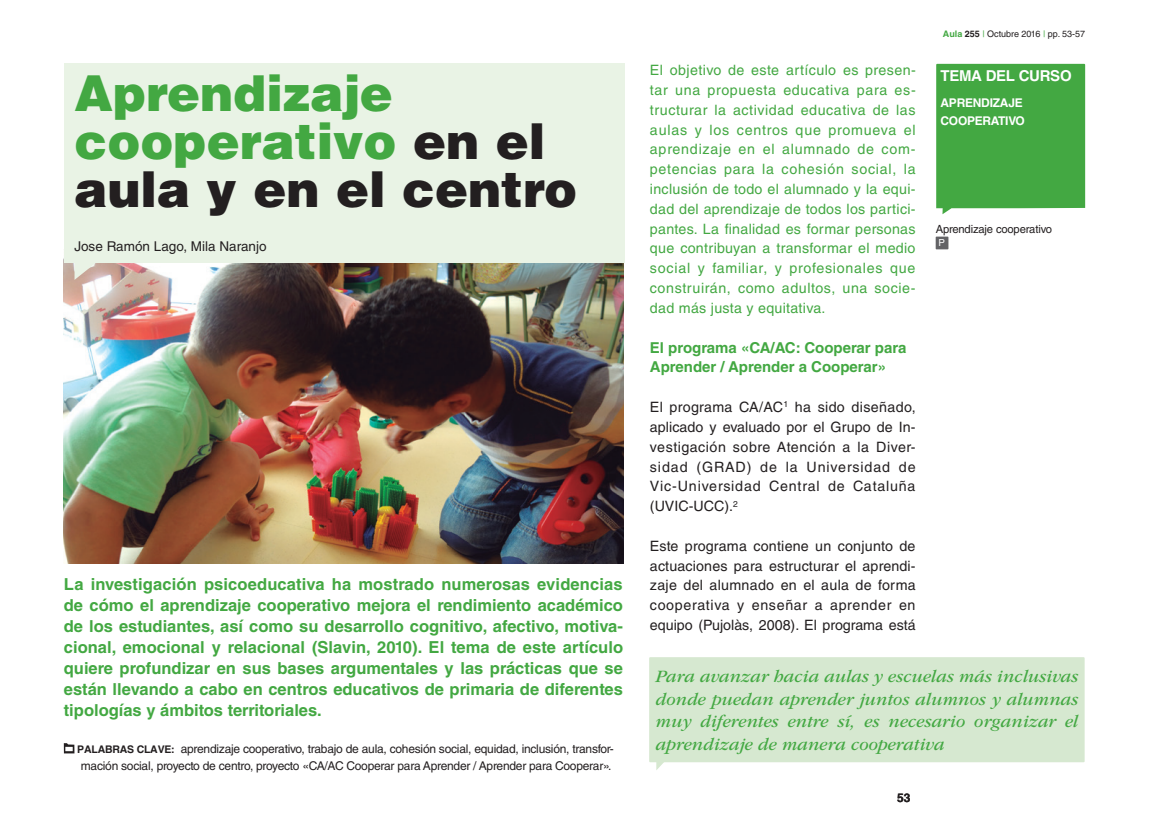
<style>
.page{position:relative;width:1149px;height:830px;background:#fff}
.page>*{position:absolute;margin:0;border:0;box-sizing:border-box;transform-origin:0 0}
.t1{font:900 49.5px/48px "Helvetica LT Std";color:#43a842}
.t2{font:italic 18px/22.5px "ITC Garamond Std";color:#43a842;text-align:justify}
.t3{font:700 16.5px/21px "Helvetica LT Std";color:#43a842;text-align:justify}
.t4{font:700 15px/19.8px "Helvetica LT Std";color:#43a842}
.t5{font:700 15px "Helvetica LT Std";letter-spacing:-.02em;color:#fff}
.t6{font:14.25px/19.8px "Helvetica LT Std";letter-spacing:.04em;color:#43a842;text-align:justify}
.t7{font:14.25px/19.8px "Helvetica LT Std";letter-spacing:.045em;color:#231f20;text-align:justify}
.t8{font:13.5px "Helvetica LT Std";color:#231f20}
.t9{font:12px/16.5px "Helvetica LT Std";letter-spacing:-.02em;color:#231f20}
.t10{font:700 12px/18px "Helvetica LT Std";letter-spacing:-.02em;color:#fff}
.t11{font:700 12px "Helvetica LT Std";color:#231f20}
.t12{font:11.25px "Helvetica LT Std";letter-spacing:-.015em;color:#231f20}
.t13{font:9.75px "Helvetica LT Std";color:#fff}
.t14{font:9px "Helvetica LT Std";color:#231f20}
.s1{color:#231f20}
.s2{font-weight:700;font-size:10.5px}
.s3{font-weight:700;color:#43a842}
.s4{font-weight:700}
.s5{color:#43a842}
</style>
<div class="page">
<img style="left:64px;top:263px;width:559px;height:300px">
<div style="left:936px;top:64px;width:148px;height:150px;background:#43a842"></div>
<svg style="left:64px;top:743px;width:10px;height:10px"></svg>
<div style="left:64px;top:64px;width:560px;height:199px;background:#e9f3e5"></div>
<svg style="left:74px;top:263px;width:22px;height:17px"></svg>
<div style="left:935px;top:236px;width:13px;height:13px;background:#636366"></div>
<div style="left:649px;top:656px;width:435px;height:105px;background:#d6e8d0"></div>
<svg style="left:656px;top:761px;width:9px;height:9px"></svg>
<h1 class="t1" style="left:74px;top:68px;width:504px">Aprendizaje cooperativo <span class="s1">en el aula y en el centro</span></h1>
<p class="t8" style="left:74px;top:238px;width:193px">Jose Ramón Lago, Mila Naranjo</p>
<p class="t3" style="left:64px;top:573px;width:560px">La investigación psicoeducativa ha mostrado numerosas evidencias de cómo el aprendizaje cooperativo mejora el rendimiento académico de los estudiantes, así como su desarrollo cognitivo, afectivo, motiva&shy;cional, emocional y relacional (Slavin, 2010). El tema de este artículo quiere profundizar en sus bases argumentales y las prácticas que se están llevando a cabo en centros educativos de primaria de diferentes tipologías y ámbitos territoriales.</p>
<p class="t9" style="left:77px;top:740px;width:538px"><span class="s2">PALABRAS CLAVE:</span> aprendizaje cooperativo, trabajo de aula, cohesión social, equidad, inclusión, transfor&shy;mación social, proyecto de centro, proyecto «CA/AC Cooperar para Aprender / Aprender para Cooperar».</p>
<p class="t6" style="left:649px;top:60px;width:267px">El objetivo de este artículo es presen&shy;tar una propuesta educativa para es&shy;tructurar la actividad educativa de las aulas y los centros que promueva el aprendizaje en el alumnado de com&shy;petencias para la cohesión social, la inclusión de todo el alumnado y la equi&shy;dad del aprendizaje de todos los partici&shy;pantes. La finalidad es formar personas que contribuyan a transformar el medio social y familiar, y profesionales que construirán, como adultos, una socie&shy;dad más justa y equitativa.</p>
<p class="t4" style="left:649px;top:337px;width:258px">El programa «CA/AC: Cooperar para<br>Aprender / Aprender a Cooperar»</p>
<p class="t7" style="left:649px;top:397px;width:267px">El programa CA/AC<sup>1</sup> ha sido diseñado, aplicado y evaluado por el Grupo de In&shy;vestigación sobre Atención a la Diver&shy;sidad (GRAD) de la Universidad de Vic-Universidad Central de Cataluña (UVIC-UCC).<sup>2</sup></p>
<p class="t7" style="left:649px;top:535px;width:267px">Este programa contiene un conjunto de actuaciones para estructurar el aprendi&shy;zaje del alumnado en el aula de forma cooperativa y enseñar a aprender en equipo (Pujolàs, 2008). El programa está</p>
<p class="t14" style="left:942px;top:29px;width:144px"><span class="s3">Aula</span> <span class="s4">255</span> <span class="s5">|</span> Octubre 2016 <span class="s5">|</span> pp. 53-57</p>
<p class="t5" style="left:940px;top:66px;width:133px">TEMA DEL CURSO</p>
<p class="t10" style="left:940px;top:94px;width:86px">APRENDIZAJE<br>COOPERATIVO</p>
<p class="t12" style="left:935px;top:222px;width:118px">Aprendizaje cooperativo</p>
<p class="t13" style="left:938px;top:237px;width:8px">P</p>
<p class="t2" style="left:655px;top:665px;width:424px">Para avanzar hacia aulas y escuelas más inclusivas donde puedan aprender juntos alumnos y alumnas muy diferentes entre sí, es necesario organizar el aprendizaje de manera cooperativa</p>
<p class="t11" style="left:896px;top:790px;width:15px">53</p>
</div>
